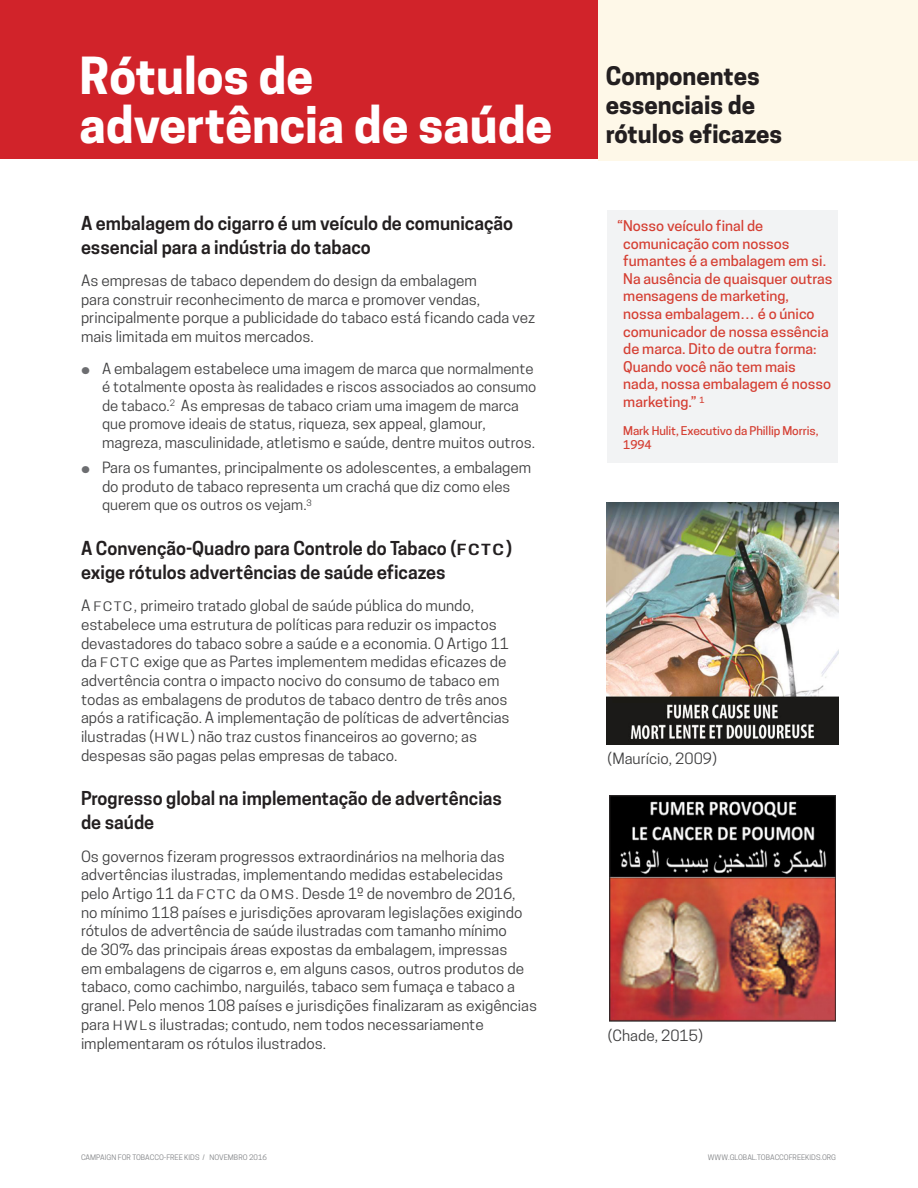
<style>
.page{position:relative;width:918px;height:1188px;background:#fff}
.page>*{position:absolute;margin:0;border:0;box-sizing:border-box;transform-origin:0 0}
.t1{font:700 48px/49.5px "Cooper Hewitt";color:#fff}
.t2{font:700 24px/28.8px "Cooper Hewitt";color:#231f20}
.t3{font:600 18px/24.3px "Cooper Hewitt";color:#231f20}
.p_base{font:14.55px/18.8px "Cooper Hewitt";color:#3e3e3f;scale:1.05 1}
.t4{font:14.25px/18.5px "Cooper Hewitt";color:#3e3e3f;scale:1.05 1}
.bullets{font:500 13.95px/17.5px "Cooper Hewitt";color:#d53f33;scale:1.05 1}
.bullets-2{font:500 11.4px/14.4px "Cooper Hewitt";letter-spacing:-.01em;color:#d53f33;scale:1.05 1}
.t5{font:7.2px "Cooper Hewitt";color:#808285;scale:1.05 1}
.s1{font-size:12.9px;color:#6c6d70}
.s2{font-size:14.55px}
.s3{font-size:14.25px}
.s4{font-size:14.4px}
.s5{font-size:12.3px}
</style>
<div class="page">
<div style="left:608px;top:210px;width:230px;height:252px;background:#f2f3f4"></div>
<div style="left:0;top:0;width:598px;height:159px;background:#d1232a"></div>
<div style="left:598px;top:0;width:320px;height:161px;background:#fef8e8"></div>
<img style="left:606px;top:503px;width:232px;height:242px">
<img style="left:609px;top:795px;width:226px;height:227px">
<p class="t1" style="left:79px;top:51px;width:474px">Rótulos de advertência de saúde</p>
<p class="t3" style="left:81px;top:211px;width:434px">A embalagem do cigarro é um veículo de comunicação essencial para a indústria do tabaco</p>
<p class="p_base" style="left:81px;top:271px;width:434px">As empresas de tabaco dependem do design da embalagem<br>para construir reconhecimento de marca e promover vendas, principalmente porque a publicidade do tabaco está ficando cada vez mais limitada em muitos mercados.</p>
<p class="t4" style="left:102px;top:360px;width:415px;text-indent:-21px"><span class="s1">⚫</span> A <span class="s2">embalagem estabelece uma</span> imagem de marca que normalmente é totalmente oposta às realidades e riscos associados ao consumo de tabaco.<sup>2</sup> As empresas de tabaco criam uma imagem de marca que promove ideais de status, riq<span class="s2">ueza, sex appeal, glamour,</span></p>
<p class="p_base" style="left:102px;top:433px;width:414px">magreza, masculinidade, atletismo e saúde, dentre muitos outros.</p>
<p class="p_base" style="left:81px;top:459px;width:430px;text-align:center"><span class="s1">⚫</span> Para os fumantes, principalmente os adolescentes, a embalagem do produto de tabaco representa um crachá que diz co<span class="s3">mo eles</span></p>
<p class="t4" style="left:102px;top:496px;width:201px">querem que os outros os vejam.<sup>3</sup></p>
<p class="t3" style="left:81px;top:536px;width:433px">A Convenção-Quadro para Controle do Tabaco (<span class="s4">FCTC</span>) exige rótulos advertências de saúde eficazes</p>
<p class="p_base" style="left:81px;top:596px;width:410px">A <span class="s5">FCTC</span>, primeiro tratado global de saúde pública do mundo, estabelece uma estrutura de políticas para reduzir os impactos devastadores do tabaco sobre a saúde e a economia. O Artigo 11 da <span class="s5">FCTC</span> exige que as Partes implementem medidas eficazes de advertência contra o impacto nocivo do consumo de tabaco em todas as embalagens de produtos de tabaco dentro de três anos após a ratificação. A implementação de políticas de advertências ilustradas (<span class="s5">HWL</span>) não traz custos financeiros ao governo; as despesas são pagas pelas empresas de tabaco.</p>
<p class="t3" style="left:81px;top:786px;width:423px">Progresso global na implementação de advertências de saúde</p>
<p class="p_base" style="left:81px;top:847px;width:436px">Os governos fizeram progressos extraordinários na melhoria das advertências ilustradas, implementando medidas estabelecidas<br>pelo Artigo 11 da <span class="s5">FCTC</span> da <span class="s5">OMS</span>. Desde 1º de novembro de 2016,<br>no mínimo 118 países e jurisdições aprovaram legislações exigindo rótulos de advertência de saúde ilustradas com tamanho mínimo<br>de 30% das principais áreas expostas da embalagem, impressas<br>em embalagens de cigarros e, em alguns casos, outros produtos de tabaco, como cachimbo, narguilés, tabaco sem fumaça e tabaco a granel. Pelo menos 108 países e jurisdições finalizaram as exigências para <span class="s5">HWL</span>s ilustradas; contudo, nem todos necessariamente implementaram os rótulos ilustrados.</p>
<p class="t2" style="left:606px;top:62px;width:178px">Componentes essenciais de rótulos eficazes</p>
<p class="bullets" style="left:623px;top:217px;width:201px;text-indent:-6px">“Nosso veículo final de comunicação com nossos fumantes é a embalagem em si.<br>Na ausência de quaisquer outras mensagens de marketing,<br>nossa embalagem… é o único comunicador de nossa essência de marca. Dito de outra forma:<br>Quando você não tem mais nada, nossa embalagem é nosso marketing.” <sup>1</sup></p>
<p class="bullets-2" style="left:623px;top:424px;width:187px">Mark Hulit, Executivo da Phillip Morris,<br>1994</p>
<p class="p_base" style="left:608px;top:749px;width:106px">(Maurício, 2009)</p>
<p class="p_base" style="left:608px;top:1026px;width:92px">(Chade, 2015)</p>
<p class="t5" style="left:81px;top:1153px;width:179px">CAMPAIGN FOR TOBACCO-FREE KIDS / NOVEMBRO 2016</p>
<p class="t5" style="left:708px;top:1153px;width:124px">WWW.GLOBAL.TOBACCOFREEKIDS.ORG</p>
</div>
